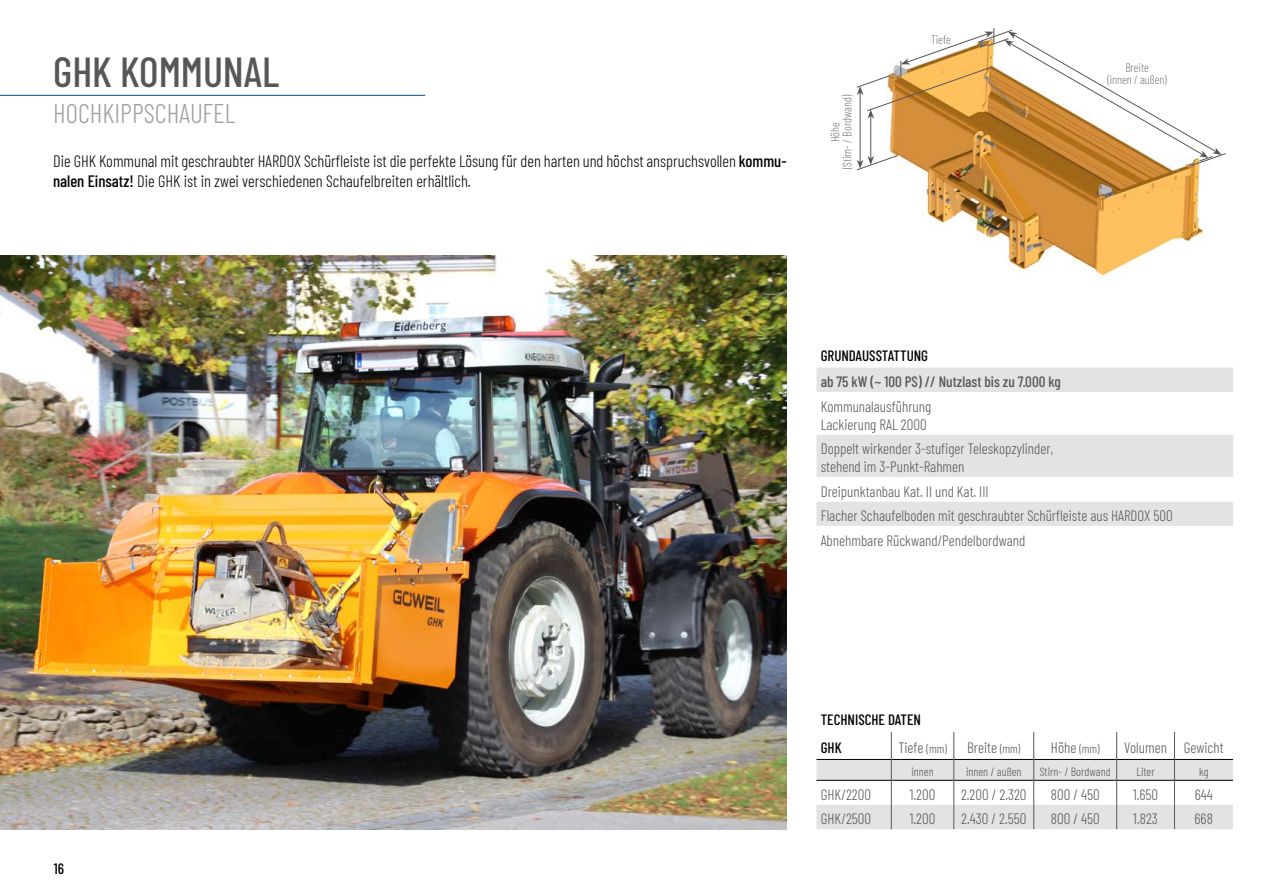
<style>
.page{position:relative;width:1263px;height:893px;background:#fff}
.page>*{position:absolute;margin:0;border:0;box-sizing:border-box;transform-origin:0 0}
.t1{font:500 42px "Barlow Condensed";color:#575756}
.t2{font:300 27px "Barlow Condensed";color:#9d9d9c}
.t3{font:300 16.5px/19.5px "Barlow Condensed";color:#000}
.t4{font:300 15px/18px "Barlow Condensed";color:#575756}
.t5{font:500 15px "Barlow Condensed";color:#000}
.t6{font:500 15px "Barlow Condensed";color:#575756}
.t7{font:200 12px/12px "Barlow Condensed";color:#575756;text-align:center}
.t8{font:300 12px "Barlow Condensed";color:#575756}
.s1{font-weight:500}
.s2{font-size:12px}
</style>
<div class="page">
<hr style="left:0;top:95px;width:425px;height:1px;background:#004d88">
<img style="left:0;top:255px;width:787px;height:574px">
<img style="left:857px;top:170px;width:348px;height:107px">
<svg style="left:856px;top:28px;width:370px;height:142px"></svg>
<div style="left:816px;top:367px;width:417px;height:25px;background:#e3e3e3"></div>
<svg style="left:816px;top:435px;width:417px;height:91px;fill:#e3e3e3"></svg>
<svg style="left:816px;top:732px;width:417px;height:97px"></svg>
<h1 class="t1" style="left:53px;top:42px;width:228px">GHK KOMMUNAL</h1>
<h2 class="t2" style="left:53px;top:94px;width:184px">HOCHKIPPSCHAUFEL</h2>
<p class="t3" style="left:53px;top:151px;width:735px">Die GHK Kommunal mit geschraubter HARDOX Schürfleiste ist die perfekte Lösung für den harten und höchst anspruchsvollen <span class="s1">kommu&shy;nalen Einsatz!</span> Die GHK ist in zwei verschiedenen Schaufelbreiten erhältlich.</p>
<p class="t7" style="left:828px;top:169px;width:76px;rotate:-90deg">Höhe<br>(Stirn- / Bordwand)</p>
<p class="t7" style="left:931px;top:33px;width:21px">Tiefe</p>
<p class="t7" style="left:1107px;top:61px;width:61px">Breite<br>(innen / außen)</p>
<p class="t5" style="left:821px;top:345px;width:109px">GRUNDAUSSTATTUNG</p>
<p class="t6" style="left:821px;top:371px;width:242px">ab 75 kW (~ 100 PS) // Nutzlast bis zu 7.000 kg</p>
<p class="t4" style="left:821px;top:396px;width:112px">Kommunalausführung<br>Lackierung RAL 2000</p>
<p class="t4" style="left:821px;top:439px;width:234px">Doppelt wirkender 3-stufiger Teleskopzylinder, stehend im 3-Punkt-Rahmen</p>
<p class="t4" style="left:821px;top:478px;width:354px;line-height:24.5px">Dreipunktanbau Kat. II und Kat. III<br>Flacher Schaufelboden mit geschraubter Schürfleiste aus HARDOX 500<br>Abnehmbare Rückwand/Pendelbordwand</p>
<p class="t5" style="left:54px;top:858px;width:12px">16</p>
<p class="t5" style="left:821px;top:709px;width:102px">TECHNISCHE DATEN</p>
<p class="t5" style="left:821px;top:737px;width:22px">GHK</p>
<p class="t4" style="left:898px;top:738px;width:50px">Tiefe <span class="s2">(mm)</span></p>
<p class="t4" style="left:967px;top:738px;width:55px">Breite <span class="s2">(mm)</span></p>
<p class="t4" style="left:1051px;top:738px;width:50px">Höhe <span class="s2">(mm)</span></p>
<p class="t4" style="left:1124px;top:738px;width:101px">Volumen Gewicht</p>
<p class="t8" style="left:911px;top:763px;width:24px">innen</p>
<p class="t8" style="left:966px;top:763px;width:57px">innen / außen</p>
<p class="t8" style="left:1040px;top:763px;width:73px">Stirn- / Bordwand</p>
<p class="t8" style="left:1136px;top:763px;width:20px">Liter</p>
<p class="t8" style="left:1199px;top:763px;width:11px">kg</p>
<p class="t4" style="left:821px;top:784px;width:52px">GHK/2200</p>
<p class="t4" style="left:910px;top:784px;width:27px">1.200</p>
<p class="t4" style="left:961px;top:784px;width:67px">2.200 / 2.320</p>
<p class="t4" style="left:1051px;top:784px;width:50px">800 / 450</p>
<p class="t4" style="left:1133px;top:784px;width:27px">1.650</p>
<p class="t4" style="left:1195px;top:784px;width:19px">644</p>
<p class="t4" style="left:821px;top:809px;width:52px">GHK/2500</p>
<p class="t4" style="left:910px;top:809px;width:27px">1.200</p>
<p class="t4" style="left:961px;top:809px;width:67px">2.430 / 2.550</p>
<p class="t4" style="left:1051px;top:809px;width:50px">800 / 450</p>
<p class="t4" style="left:1133px;top:809px;width:26px">1.823</p>
<p class="t4" style="left:1194px;top:809px;width:20px">668</p>
</div>
